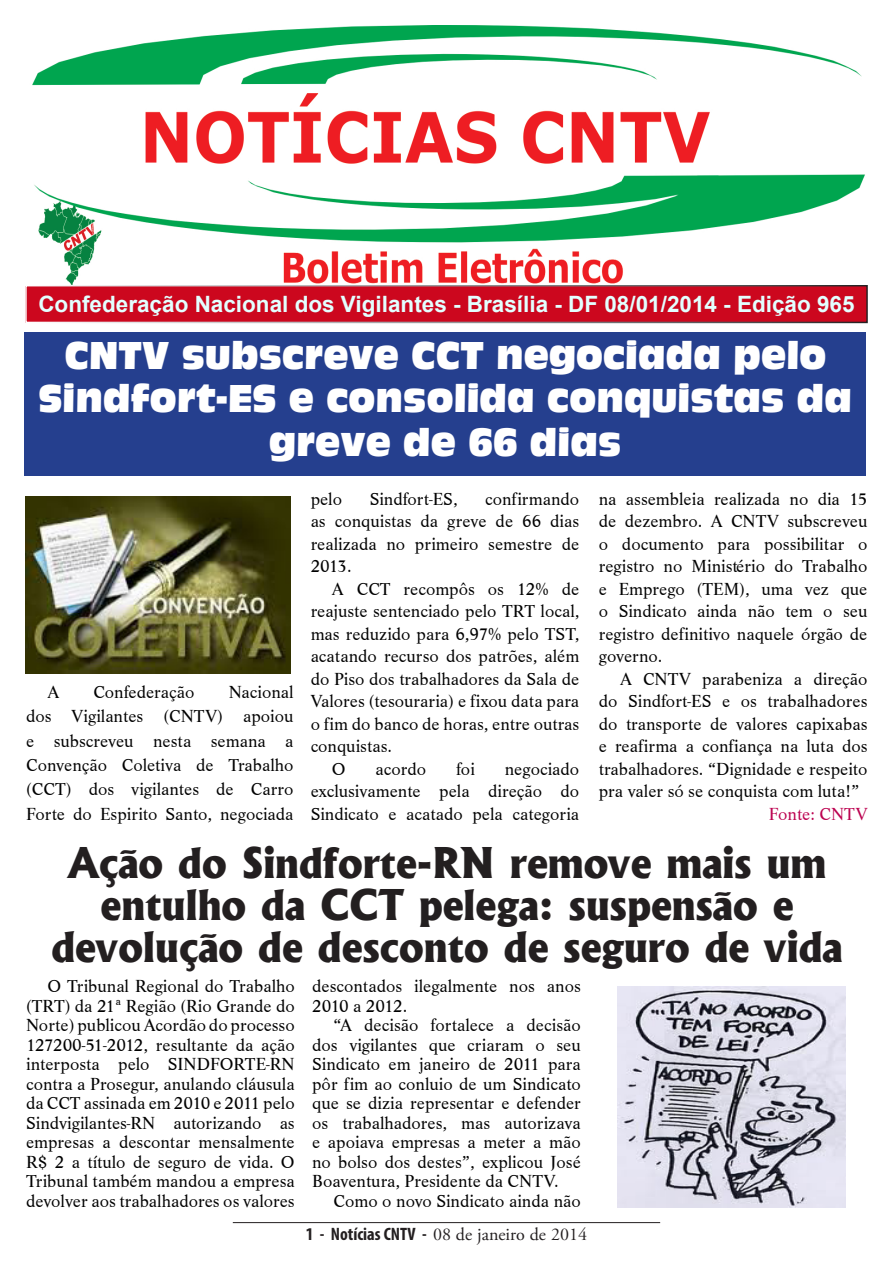
<style>
.page{position:relative;width:893px;height:1263px;background:#fff}
.page>*{position:absolute;margin:0;border:0;box-sizing:border-box;transform-origin:0 0}
.t1{font:800 40.5px/42px "Albertus";color:#231f20;text-align:center}
.t2{font:36px/43.5px "Antique Olive Compact";color:#fff;text-align:center;scale:.93 1}
.t3{font:700 22.5px "Arial";color:#e3ffff}
.t4{font:18px/22.5px "Life T";color:#000;text-align:justify}
.Rodapé___À_esquerda{font:18px "Adobe Garamond Pro";color:#231f20}
.t5{font:18px "Life T";color:#bc0250}
.s1{font-family:"Myriad Pro";font-weight:700;font-stretch:condensed}
</style>
<div class="page">
<hr style="left:233px;top:1222px;width:427px;height:1px;background:#231f20">
<div style="left:26px;top:286px;width:841px;height:36px;background:#cc071e"></div>
<div style="left:24px;top:333px;width:841px;height:143px;background:#253f8e"></div>
<img style="left:26px;top:496px;width:264px;height:177px">
<img style="left:617px;top:986px;width:229px;height:222px">
<img style="left:32px;top:26px;width:833px;height:259px">
<p class="t3" style="left:38px;top:289px;width:818px">Confederação Nacional dos Vigilantes - Brasília - DF 08/01/2014 - Edição 965</p>
<p class="t2" style="left:38px;top:333px;width:877px">CNTV subscreve CCT negociada pelo<br>Sindfort-ES e consolida conquistas da greve de 66 dias</p>
<p class="t4" style="left:311px;top:487px;width:270px;text-indent:175px">confirmando as conquistas da greve de 66 dias realizada no primeiro semestre de 2013.</p>
<p class="t4" style="left:311px;top:577px;width:270px;text-indent:21px">A CCT recompôs os 12% de reajuste sentenciado pelo TRT local, mas reduzido para 6,97% pelo TST, acatando recurso dos patrões, além do Piso dos trabalhadores da Sala de Valores (tesouraria) e fixou data para o fim do banco de horas, entre outras conquistas.</p>
<p class="t4" style="left:332px;top:757px;width:15px">O</p>
<p class="t4" style="left:376px;top:757px;width:52px">acordo</p>
<p class="t4" style="left:456px;top:757px;width:20px">foi</p>
<p class="t4" style="left:311px;top:487px;width:33px">pelo</p>
<p class="t4" style="left:370px;top:487px;width:89px">Sindfort-ES,</p>
<p class="t4" style="left:599px;top:487px;width:270px">na assembleia realizada no dia 15 de dezembro. A CNTV subscreveu o documento para possibilitar o registro no Ministério do Trabalho e Emprego (TEM), uma vez que o Sindicato ainda não tem o seu registro definitivo naquele órgão de governo.</p>
<p class="t4" style="left:599px;top:667px;width:270px;text-indent:21px">A CNTV parabeniza a direção do Sindfort-ES e os trabalhadores do transporte de valores capixabas e reafirma a confiança na luta dos trabalhadores. “Dignidade e respeito pra valer só se conquista com luta!”</p>
<p class="t5" style="left:769px;top:803px;width:100px">Fonte: CNTV</p>
<p class="t1" style="left:51px;top:842px;width:793px">Ação do Sindforte-RN remove mais um entulho da CCT pelega: suspensão e devolução de desconto de seguro de vida</p>
<p class="t4" style="left:26px;top:976px;width:270px;line-height:19.5px;text-indent:21px">O Tribunal Regional do Trabalho (TRT) da 21ª Região (Rio Grande do Norte) publicou Acordão do processo 127200-51-2012, resultante da ação interposta pelo SINDFORTE-RN contra a Prosegur, anulando cláusula da CCT assinada em 2010 e 2011 pelo Sindvigilantes-RN autorizando as empresas a descontar mensalmente R$ 2 a título de seguro de vida. O Tribunal também mandou a empresa devolver aos trabalhadores os valores</p>
<p class="t4" style="left:312px;top:976px;width:270px;line-height:19.5px">descontados ilegalmente nos anos<br>2010 a 2012.</p>
<p class="t4" style="left:47px;top:681px;width:13px">A</p>
<p class="t4" style="left:93px;top:681px;width:103px">Confederação</p>
<p class="t4" style="left:26px;top:680px;width:269px;line-height:24.3px;text-indent:203px">Nacional dos Vigilantes (CNTV) apoiou e subscreveu nesta semana a Convenção Coletiva de Trabalho (CCT) dos vigilantes de Carro Forte do Espirito Santo, negociada</p>
<p class="t4" style="left:311px;top:757px;width:270px;text-indent:194px">negociado exclusivamente pela direção do Sindicato e acatado pela categoria</p>
<p class="t4" style="left:312px;top:1015px;width:270px;line-height:19.5px;text-indent:21px">“A decisão fortalece a decisão dos vigilantes que criaram o seu Sindicato em janeiro de 2011 para pôr fim ao conluio de um Sindicato que se dizia representar e defender os trabalhadores, mas autorizava e apoiava empresas a meter a mão no bolso dos destes”, explicou José Boaventura, Presidente da CNTV.</p>
<p class="t4" style="left:333px;top:1189px;width:249px">Como o novo Sindicato ainda não</p>
<p class="Rodapé___À_esquerda" style="left:306px;top:1223px;width:283px"><span class="s1">1 - Notícias CNTV -</span> 08 de janeiro de 2014</p>
</div>
